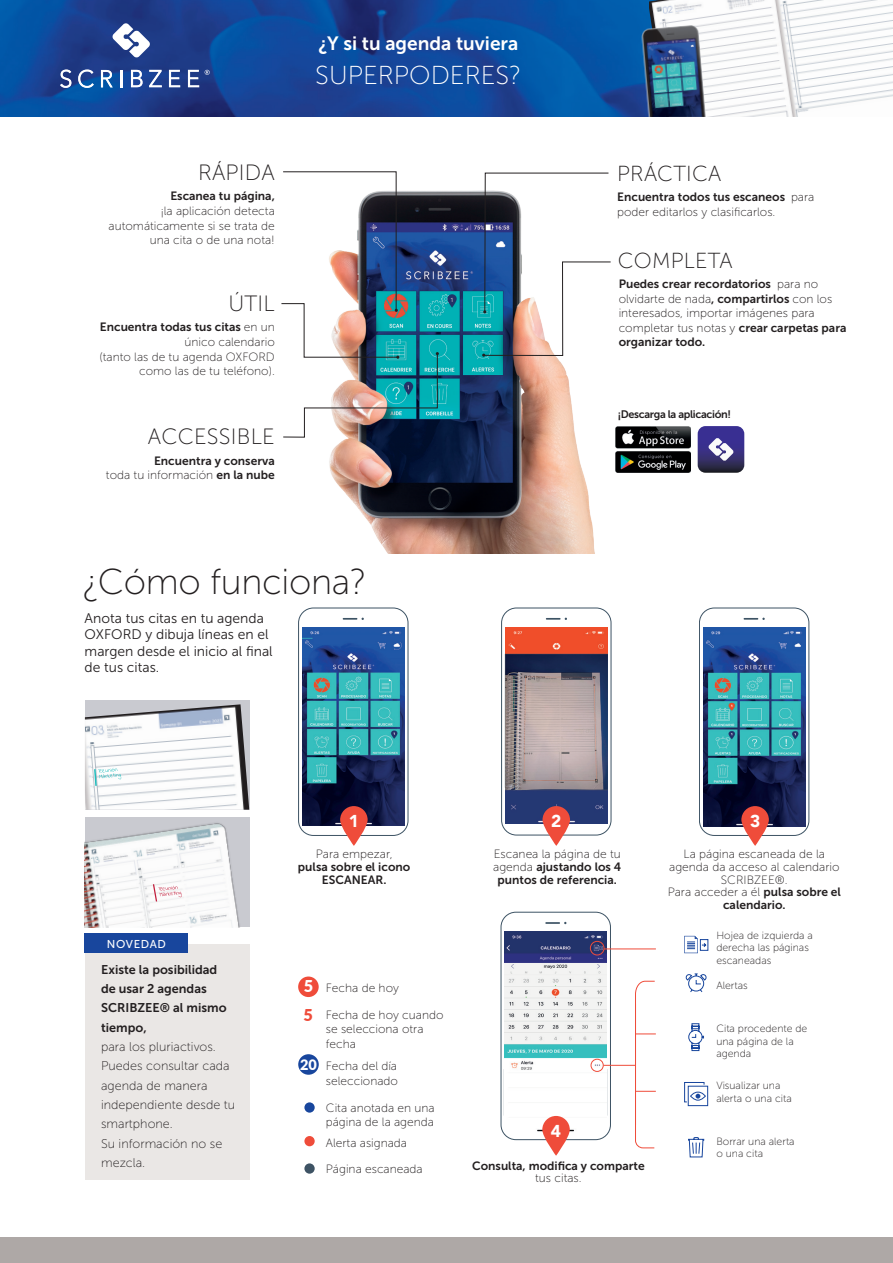
<style>
.page{position:relative;width:893px;height:1263px;background:#fff}
.page>*{position:absolute;margin:0;border:0;box-sizing:border-box;transform-origin:0 0}
.t1{font:36px "Museo Sans 100";letter-spacing:-.01em;color:#231f20}
.t2{font:25.95px "Museo Sans 100";color:#fff}
.t3{font:22.05px "Museo Sans 100";letter-spacing:.01em;color:#231f20}
.t4{font:21.75px "Museo Sans 100";letter-spacing:.01em;color:#231f20}
.t5{font:19.2px "Museo Sans 700";color:#fff}
.t6{font:900 17.25px "Avenir";color:#fff}
.t7{font:900 16.35px "Lato";color:#fff}
.t8{font:900 16.35px "Lato";color:#ef4c3a}
.t9{font:900 14.55px "Lato";color:#fff}
.t10{font:13.95px/16.5px "Museo Sans 300";color:#231f20}
.t11{font:12.6px/19.4px "Museo Sans 100";color:#231f20}
.t12{font:12.6px/19.4px "Museo Sans 700";color:#231f20}
.t13{font:12px/14.5px "Museo Sans 100";color:#231f20}
.t14{font:12px/12.6px "Museo Sans 700";color:#231f20;text-align:center}
.t15{font:11.4px "Museo Sans 500";letter-spacing:.05em;color:#fff}
.t16{font:10.8px "Museo Sans 700";letter-spacing:-.03em;color:#231f20}
.t17{font:10.5px/12.6px "Museo Sans 100";color:#231f20}
.s1{font-family:"Museo Sans 700"}
.s2{font-family:"Museo Sans 100"}
</style>
<div class="page">
<div style="left:501px;top:912px;width:110px;height:228px;border:1px solid #3d5364;border-radius:15px"></div>
<svg style="left:545px;top:922px;width:21px;height:2px"></svg>
<hr style="left:504px;top:974px;width:103px;height:1px;background:#3d5364">
<hr style="left:504px;top:990px;width:103px;height:1px;background:#3d5364">
<hr style="left:504px;top:1006px;width:103px;height:1px;background:#3d5364">
<hr style="left:504px;top:1023px;width:103px;height:1px;background:#3d5364">
<hr style="left:504px;top:1039px;width:103px;height:1px;background:#3d5364">
<img style="left:505px;top:932px;width:102px;height:200px">
<img style="left:505px;top:932px;width:101px;height:30px">
<img style="left:329px;top:190px;width:266px;height:364px">
<img style="left:0;top:0;width:649px;height:117px">
<svg style="left:112px;top:23px;width:38px;height:35px"></svg>
<svg style="left:60px;top:70px;width:11px;height:18px"></svg>
<svg style="left:78px;top:70px;width:16px;height:18px"></svg>
<svg style="left:101px;top:70px;width:12px;height:17px"></svg>
<svg style="left:120px;top:70px;width:2px;height:17px"></svg>
<svg style="left:131px;top:70px;width:12px;height:17px"></svg>
<svg style="left:149px;top:70px;width:13px;height:17px"></svg>
<svg style="left:169px;top:70px;width:11px;height:17px"></svg>
<svg style="left:188px;top:70px;width:11px;height:17px"></svg>
<svg style="left:205px;top:70px;width:5px;height:5px"></svg>
<img style="left:649px;top:0;width:244px;height:117px">
<img style="left:630px;top:15px;width:82px;height:102px">
<div style="left:501px;top:608px;width:110px;height:227px;border:1px solid #3d5364;border-radius:15px"></div>
<svg style="left:546px;top:618px;width:21px;height:2px"></svg>
<div style="left:699px;top:608px;width:110px;height:228px;border:1px solid #3d5364;border-radius:15px"></div>
<svg style="left:744px;top:618px;width:21px;height:2px"></svg>
<div style="left:298px;top:608px;width:110px;height:228px;border:1px solid #3d5364;border-radius:15px"></div>
<svg style="left:343px;top:618px;width:21px;height:2px"></svg>
<svg style="left:542px;top:1116px;width:28px;height:40px"></svg>
<div style="left:298px;top:976px;width:21px;height:21px;background:#ef4c3a;border-radius:50%"></div>
<div style="left:298px;top:1054px;width:21px;height:21px;background:#18469d;border-radius:50%"></div>
<div style="left:304px;top:1102px;width:11px;height:11px;background:#18469d;border-radius:50%"></div>
<div style="left:304px;top:1136px;width:11px;height:10px;background:#ef4c3a;border-radius:50%"></div>
<div style="left:304px;top:1163px;width:11px;height:11px;background:#3e5364;border-radius:50%"></div>
<svg style="left:684px;top:936px;width:24px;height:17px"></svg>
<svg style="left:685px;top:973px;width:22px;height:19px"></svg>
<svg style="left:688px;top:1023px;width:16px;height:28px"></svg>
<svg style="left:688px;top:1137px;width:16px;height:21px"></svg>
<svg style="left:684px;top:1082px;width:24px;height:24px"></svg>
<div style="left:591px;top:1059px;width:13px;height:13px;border:1px solid #ef4c3a;border-radius:50%"></div>
<div style="left:590px;top:941px;width:14px;height:14px;border:1px solid #ef4c3a;border-radius:50%"></div>
<hr style="left:604px;top:948px;width:52px;height:1px;background:#ef4c3a">
<hr style="left:603px;top:1065px;width:32px;height:1px;background:#ef4c3a">
<svg style="left:635px;top:980px;width:21px;height:169px"></svg>
<div style="left:0;top:1237px;width:893px;height:26px;background:#aea8a6"></div>
<img style="left:616px;top:426px;width:75px;height:47px">
<svg style="left:482px;top:173px;width:129px;height:184px"></svg>
<svg style="left:698px;top:426px;width:46px;height:47px;background:#524c89"></svg>
<img style="left:281px;top:171px;width:158px;height:266px">
<div style="left:85px;top:944px;width:164px;height:236px;background:#eae7e5"></div>
<div style="left:85px;top:933px;width:103px;height:20px;background:#18469d"></div>
<svg style="left:85px;top:700px;width:164px;height:110px"></svg>
<svg style="left:85px;top:817px;width:164px;height:110px"></svg>
<img style="left:302px;top:628px;width:102px;height:197px">
<svg style="left:340px;top:806px;width:28px;height:40px"></svg>
<img style="left:703px;top:628px;width:102px;height:198px">
<svg style="left:741px;top:806px;width:28px;height:40px"></svg>
<img style="left:505px;top:628px;width:103px;height:196px">
<svg style="left:542px;top:806px;width:28px;height:40px"></svg>
<p class="t5" style="left:318px;top:33px;width:202px">¿Y si tu agenda tuviera</p>
<p class="t2" style="left:315px;top:62px;width:208px">SUPERPODERES?</p>
<p class="t3" style="left:198px;top:161px;width:78px">RÁPIDA</p>
<p class="t4" style="left:617px;top:162px;width:106px">PRÁCTICA</p>
<p class="t13" style="left:109px;top:189px;width:168px;text-align:right"><span class="s1">Escanea tu página,<br></span>¡la aplicación detecta automáticamente si se trata de una cita o de una nota!</p>
<p class="t13" style="left:617px;top:190px;width:199px"><span class="s1">Encuentra todos tus escaneos</span> para poder editarlos y clasificarlos.</p>
<p class="t3" style="left:228px;top:292px;width:48px">ÚTIL</p>
<p class="t14" style="left:100px;top:320px;width:176px;line-height:14.7px;text-align:right">Encuentra todas tus citas <span class="s2">en un único calendario</span></p>
<p class="t13" style="left:99px;top:349px;width:177px;text-align:right">(tanto las de tu agenda OXFORD como las de tu teléfono).</p>
<p class="t3" style="left:148px;top:425px;width:129px">ACCESSIBLE</p>
<p class="t14" style="left:154px;top:454px;width:122px">Encuentra y conserva</p>
<p class="t13" style="left:106px;top:468px;width:170px">toda tu información <span class="s1">en la nube</span></p>
<p class="t1" style="left:83px;top:563px;width:285px">¿Cómo funciona?</p>
<p class="t10" style="left:85px;top:610px;width:190px">Anota tus citas en tu agenda<br>OXFORD y dibuja líneas en el margen desde el inicio al final de tus citas.</p>
<p class="t4" style="left:618px;top:249px;width:116px">COMPLETA</p>
<p class="t13" style="left:619px;top:277px;width:229px"><span class="s1">Puedes crear recordatorios</span> para no olvidarte de nada<span class="s1">, compartirlos</span> con los interesados, importar imágenes para completar tus notas y <span class="s1">crear carpetas para organizar todo.</span></p>
<p class="t16" style="left:618px;top:408px;width:115px">¡Descarga la aplicación!</p>
<p class="t6" style="left:349px;top:807px;width:12px">1</p>
<p class="t6" style="left:551px;top:807px;width:12px">2</p>
<p class="t6" style="left:750px;top:807px;width:12px">3</p>
<p class="t15" style="left:107px;top:937px;width:60px">NOVEDAD</p>
<p class="t12" style="left:101px;top:959px;width:127px">Existe la posibilidad de usar 2 agendas<br>SCRIBZEE® al mismo tiempo,<br><span class="s2">para los pluriactivos.</span></p>
<p class="t11" style="left:101px;top:1056px;width:136px">Puedes consultar cada agenda de manera independiente desde tu smartphone.</p>
<p class="t11" style="left:101px;top:1134px;width:123px">Su información no se mezcla.</p>
<p class="t13" style="left:316px;top:847px;width:78px">Para empezar,</p>
<p class="t14" style="left:298px;top:860px;width:114px">pulsa sobre el icono<br>ESCANEAR.</p>
<p class="t7" style="left:304px;top:974px;width:11px">5</p>
<p class="t13" style="left:326px;top:980px;width:75px">Fecha de hoy</p>
<p class="t8" style="left:303px;top:1003px;width:11px">5</p>
<p class="t13" style="left:326px;top:1007px;width:119px">Fecha de hoy cuando se selecciona otra fecha</p>
<p class="t9" style="left:300px;top:1053px;width:18px">20</p>
<p class="t13" style="left:326px;top:1059px;width:73px">Fecha del día</p>
<p class="t13" style="left:326px;top:1073px;width:74px">seleccionado</p>
<p class="t13" style="left:326px;top:1100px;width:110px">Cita anotada en una</p>
<p class="t13" style="left:326px;top:1115px;width:110px">página de la agenda</p>
<p class="t13" style="left:326px;top:1135px;width:83px">Alerta asignada</p>
<p class="t13" style="left:326px;top:1162px;width:98px">Página escaneada</p>
<p class="t14" style="left:493px;top:848px;width:130px"><span class="s2">Escanea la página de tu agenda</span> ajustando los 4 puntos de referencia.</p>
<p class="t13" style="left:669px;top:848px;width:172px;line-height:12.6px;text-align:center">La página escaneada de la agenda da acceso al calendario<br>SCRIBZEE®.</p>
<p class="t14" style="left:668px;top:886px;width:175px"><span class="s2">Para acceder a él</span> pulsa sobre el calendario.</p>
<p class="t6" style="left:551px;top:1116px;width:12px">4</p>
<p class="t14" style="left:472px;top:1159px;width:174px">Consulta, modifica y comparte <span class="s2">tus citas.</span></p>
<p class="t17" style="left:716px;top:929px;width:98px">Hojea de izquierda a derecha las páginas escaneadas</p>
<p class="t17" style="left:716px;top:979px;width:33px">Alertas</p>
<p class="t17" style="left:716px;top:1022px;width:93px">Cita procedente de una página de la agenda</p>
<p class="t17" style="left:716px;top:1079px;width:77px">Visualizar una alerta o una cita</p>
<p class="t17" style="left:716px;top:1135px;width:80px">Borrar una alerta o una cita</p>
</div>
